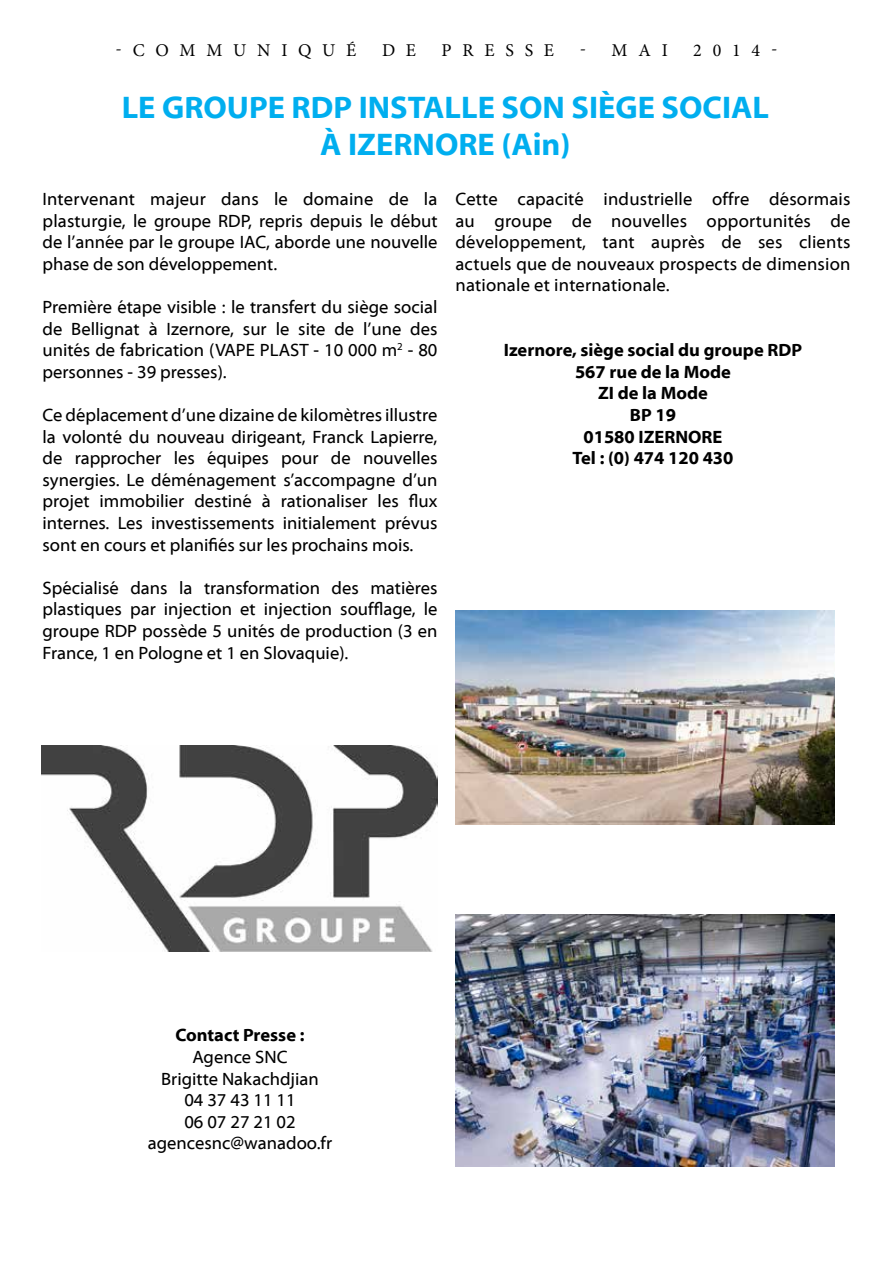
<style>
.page{position:relative;width:893px;height:1263px;background:#fff}
.page>*{position:absolute;margin:0;border:0;box-sizing:border-box;transform-origin:0 0}
.t1{font:700 31.5px "Myriad Web Pro";color:#00aeef}
.t2{font:18px/21.6px "Myriad Web Pro";color:#000;text-align:justify}
.t3{font:700 18px/21.6px "Myriad Web Pro";color:#000;text-align:center}
.t4{font:18px "Minion Pro";letter-spacing:.6em;color:#000}
</style>
<div class="page">
<img style="left:42px;top:746px;width:395px;height:206px">
<img style="left:455px;top:610px;width:379px;height:215px">
<img style="left:455px;top:914px;width:379px;height:253px">
<p class="t4" style="left:115px;top:38px;width:242px">-COMMUNIQUÉ</p>
<p class="t4" style="left:382px;top:38px;width:36px">D E</p>
<p class="t4" style="left:442px;top:38px;width:114px">PRESSE</p>
<p class="t4" style="left:580px;top:38px;width:90px">- MAI</p>
<p class="t4" style="left:693px;top:38px;width:86px">2014-</p>
<h1 class="t1" style="left:122px;top:90px;width:340px">Le groupe RDP installe</h1>
<h1 class="t1" style="left:502px;top:90px;width:261px">son siège social</h1>
<h1 class="t1" style="left:320px;top:128px;width:58px">à Izernore</h1>
<h1 class="t1" style="left:501px;top:128px;width:71px">(Ain)</h1>
<p class="t2" style="left:43px;top:189px;width:396px">Intervenant majeur dans le domaine de la plasturgie, le groupe RDP, repris depuis le début de l’année par le groupe IAC, aborde une nouvelle phase de son développement.</p>
<p class="t2" style="left:43px;top:297px;width:396px">Première étape visible : le transfert du siège social de Bellignat à Izernore, sur le site de l’une des unités de fabrication (VAPE PLAST - 10 000 m<sup>2</sup> - 80 personnes - 39 presses).</p>
<p class="t2" style="left:43px;top:405px;width:396px">Ce déplacement d’une dizaine de kilomètres illustre la volonté du nouveau dirigeant, Franck Lapierre, de rapprocher les équipes pour de nouvelles synergies. Le déménagement s’accompagne d’un projet immobilier destiné à rationaliser les flux internes. Les investissements initialement prévus sont en cours et planifiés sur les prochains mois.</p>
<p class="t2" style="left:43px;top:577px;width:396px">Spécialisé dans la transformation des matières plastiques par injection et injection soufflage, le groupe RDP possède 5 unités de production (3 en France, 1 en Pologne et 1 en Slovaquie).</p>
<p class="t2" style="left:455px;top:189px;width:396px">Cette capacité industrielle offre désormais au groupe de nouvelles opportunités de développement, tant auprès de ses clients actuels que de nouveaux prospects de dimension nationale et internationale.</p>
<p class="t3" style="left:504px;top:340px;width:300px">Izernore, siège social du groupe RDP<br>567 rue de la Mode<br>ZI de la Mode<br>BP 19<br>01580 IZERNORE<br>Tel : (0) 474 120 430</p>
<p class="t3" style="left:175px;top:1025px;width:131px">Contact Presse :</p>
<p class="t2" style="left:148px;top:1047px;width:186px;text-align:center">Agence SNC<br>Brigitte Nakachdjian<br>04 37 43 11 11<br>06 07 27 21 02 agencesnc@wanadoo.fr</p>
</div>
